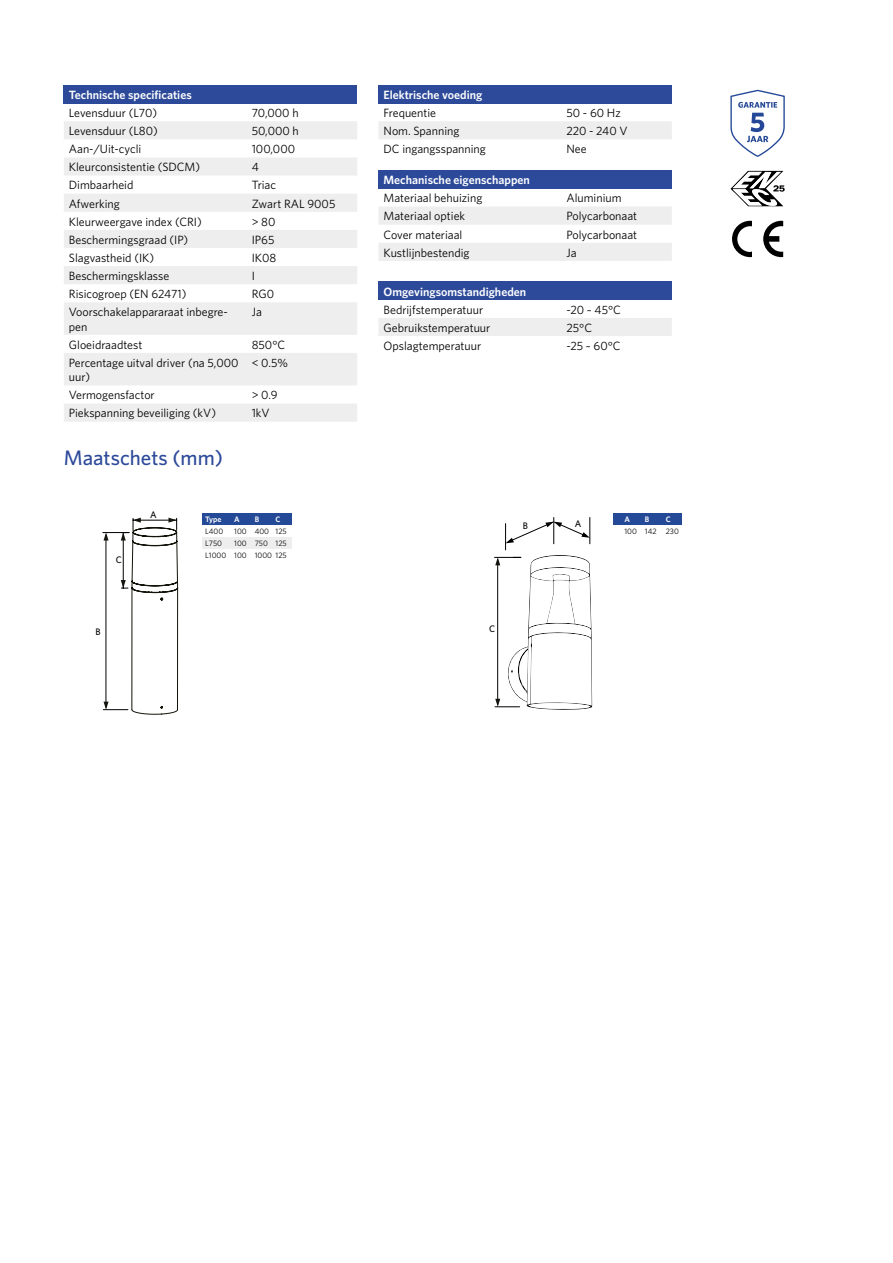
<style>
.page{position:relative;width:893px;height:1263px;background:#fff}
.page>*{position:absolute;margin:0;border:0;box-sizing:border-box;transform-origin:0 0}
.t1{font:500 21px "Whitney";color:#2d4a9a}
.t2{font:12px/14.4px "Whitney";color:#000}
.t3{font:600 12px "Whitney";color:#fff}
.t4{font:500 9.45px "Whitney";color:#020203}
.t5{font:7.95px/11.9px "Whitney";color:#020203;text-align:right}
.t6{font:600 7.95px "Whitney";color:#fff}
</style>
<div class="page">
<svg style="left:730px;top:90px;width:55px;height:67px"></svg>
<svg style="left:730px;top:171px;width:55px;height:35px"></svg>
<svg style="left:732px;top:221px;width:20px;height:36px"></svg>
<svg style="left:763px;top:221px;width:20px;height:36px"></svg>
<div style="left:64px;top:85px;width:293px;height:18px;background:#2d4a9a"></div>
<svg style="left:64px;top:121px;width:293px;height:301px;fill:#efeeef"></svg>
<div style="left:378px;top:85px;width:294px;height:18px;background:#2d4a9a"></div>
<div style="left:379px;top:121px;width:293px;height:18px;background:#efeeef"></div>
<div style="left:378px;top:170px;width:294px;height:18px;background:#2d4a9a"></div>
<svg style="left:379px;top:207px;width:293px;height:54px"></svg>
<div style="left:378px;top:282px;width:294px;height:18px;background:#2d4a9a"></div>
<div style="left:379px;top:318px;width:293px;height:18px;background:#efeeef"></div>
<svg style="left:103px;top:518px;width:75px;height:197px"></svg>
<div style="left:203px;top:513px;width:89px;height:12px;background:#244996"></div>
<div style="left:203px;top:537px;width:89px;height:12px;background:#efeeee"></div>
<div style="left:613px;top:513px;width:69px;height:12px;background:#244996"></div>
<svg style="left:494px;top:517px;width:98px;height:193px"></svg>
<p class="t3" style="left:69px;top:87px;width:124px">Technische specificaties</p>
<p class="t2" style="left:69px;top:105px;width:90px">Levensduur (L70)</p>
<p class="t2" style="left:252px;top:105px;width:48px">70,000 h</p>
<p class="t2" style="left:69px;top:123px;width:91px">Levensduur (L80)</p>
<p class="t2" style="left:252px;top:123px;width:49px">50,000 h</p>
<p class="t2" style="left:69px;top:142px;width:74px">Aan-/Uit-cycli</p>
<p class="t2" style="left:252px;top:142px;width:45px">100,000</p>
<p class="t2" style="left:69px;top:160px;width:133px">Kleurconsistentie (SDCM)</p>
<p class="t2" style="left:252px;top:160px;width:9px">4</p>
<p class="t2" style="left:69px;top:178px;width:66px">Dimbaarheid</p>
<p class="t2" style="left:252px;top:178px;width:26px">Triac</p>
<p class="t2" style="left:69px;top:196px;width:52px">Afwerking</p>
<p class="t2" style="left:252px;top:196px;width:85px">Zwart RAL 9005</p>
<p class="t2" style="left:69px;top:214px;width:134px">Kleurweergave index (CRI)</p>
<p class="t2" style="left:252px;top:214px;width:25px">&gt; 80</p>
<p class="t2" style="left:69px;top:232px;width:121px">Beschermingsgraad (IP)</p>
<p class="t2" style="left:252px;top:232px;width:24px">IP65</p>
<p class="t2" style="left:69px;top:250px;width:87px">Slagvastheid (IK)</p>
<p class="t2" style="left:252px;top:250px;width:26px">IK08</p>
<p class="t2" style="left:69px;top:268px;width:102px">Beschermingsklasse</p>
<p class="t2" style="left:252px;top:268px;width:5px">I</p>
<p class="t2" style="left:69px;top:286px;width:119px">Risicogroep (EN 62471)</p>
<p class="t2" style="left:252px;top:286px;width:24px">RG0</p>
<p class="t2" style="left:69px;top:305px;width:160px">Voorschakelappararaat inbegre&shy;pen</p>
<p class="t2" style="left:252px;top:305px;width:12px">Ja</p>
<p class="t2" style="left:69px;top:337px;width:75px">Gloeidraadtest</p>
<p class="t2" style="left:252px;top:337px;width:35px">850°C</p>
<p class="t2" style="left:69px;top:355px;width:171px">Percentage uitval driver (na 5,000 uur)</p>
<p class="t2" style="left:252px;top:355px;width:38px">&lt; 0.5%</p>
<p class="t2" style="left:69px;top:388px;width:87px">Vermogensfactor</p>
<p class="t2" style="left:252px;top:388px;width:27px">&gt; 0.9</p>
<p class="t2" style="left:69px;top:406px;width:149px">Piekspanning beveiliging (kV)</p>
<p class="t2" style="left:252px;top:406px;width:20px">1kV</p>
<h1 class="t1" style="left:64px;top:444px;width:161px">Maatschets (mm)</h1>
<p class="t4" style="left:116px;top:553px;width:7px">C</p>
<p class="t4" style="left:96px;top:625px;width:7px">B</p>
<p class="t4" style="left:150px;top:509px;width:8px">A</p>
<p class="t6" style="left:205px;top:514px;width:18px">Type</p>
<p class="t6" style="left:234px;top:514px;width:7px">A</p>
<p class="t6" style="left:255px;top:514px;width:6px">B</p>
<p class="t6" style="left:276px;top:514px;width:6px">C</p>
<p class="t5" style="left:205px;top:525px;width:20px">L400</p>
<p class="t5" style="left:234px;top:525px;width:54px">100 400 125</p>
<p class="t5" style="left:205px;top:537px;width:18px">L750</p>
<p class="t5" style="left:205px;top:537px;width:83px">100 750 125<br>L1000 100 1000 125</p>
<p class="t3" style="left:384px;top:87px;width:100px">Elektrische voeding</p>
<p class="t2" style="left:384px;top:105px;width:54px">Frequentie</p>
<p class="t2" style="left:566px;top:105px;width:56px">50 - 60 Hz</p>
<p class="t2" style="left:384px;top:123px;width:77px">Nom. Spanning</p>
<p class="t2" style="left:566px;top:123px;width:63px">220 - 240 V</p>
<p class="t2" style="left:384px;top:142px;width:104px">DC ingangsspanning</p>
<p class="t2" style="left:566px;top:142px;width:22px">Nee</p>
<p class="t3" style="left:384px;top:172px;width:148px">Mechanische eigenschappen</p>
<p class="t2" style="left:384px;top:191px;width:100px">Materiaal behuizing</p>
<p class="t2" style="left:566px;top:191px;width:57px">Aluminium</p>
<p class="t2" style="left:384px;top:209px;width:83px">Materiaal optiek</p>
<p class="t2" style="left:566px;top:209px;width:72px">Polycarbonaat</p>
<p class="t2" style="left:384px;top:227px;width:80px">Cover materiaal</p>
<p class="t2" style="left:566px;top:227px;width:72px">Polycarbonaat</p>
<p class="t2" style="left:384px;top:245px;width:88px">Kustlijnbestendig</p>
<p class="t2" style="left:566px;top:245px;width:12px">Ja</p>
<p class="t3" style="left:384px;top:283px;width:144px">Omgevingsomstandigheden</p>
<p class="t2" style="left:384px;top:302px;width:101px">Bedrijfstemperatuur</p>
<p class="t2" style="left:566px;top:302px;width:56px">-20 ~ 45°C</p>
<p class="t2" style="left:384px;top:320px;width:108px">Gebruikstemperatuur</p>
<p class="t2" style="left:566px;top:320px;width:27px">25°C</p>
<p class="t2" style="left:384px;top:338px;width:99px">Opslagtemperatuur</p>
<p class="t2" style="left:566px;top:338px;width:56px">-25 ~ 60°C</p>
<p class="t4" style="left:523px;top:520px;width:7px">B</p>
<p class="t4" style="left:575px;top:518px;width:8px">A</p>
<p class="t4" style="left:489px;top:622px;width:7px">C</p>
<p class="t6" style="left:624px;top:514px;width:7px">A</p>
<p class="t6" style="left:645px;top:514px;width:6px">B</p>
<p class="t6" style="left:666px;top:514px;width:6px">C</p>
<p class="t5" style="left:624px;top:525px;width:56px">100 142 230</p>
</div>
